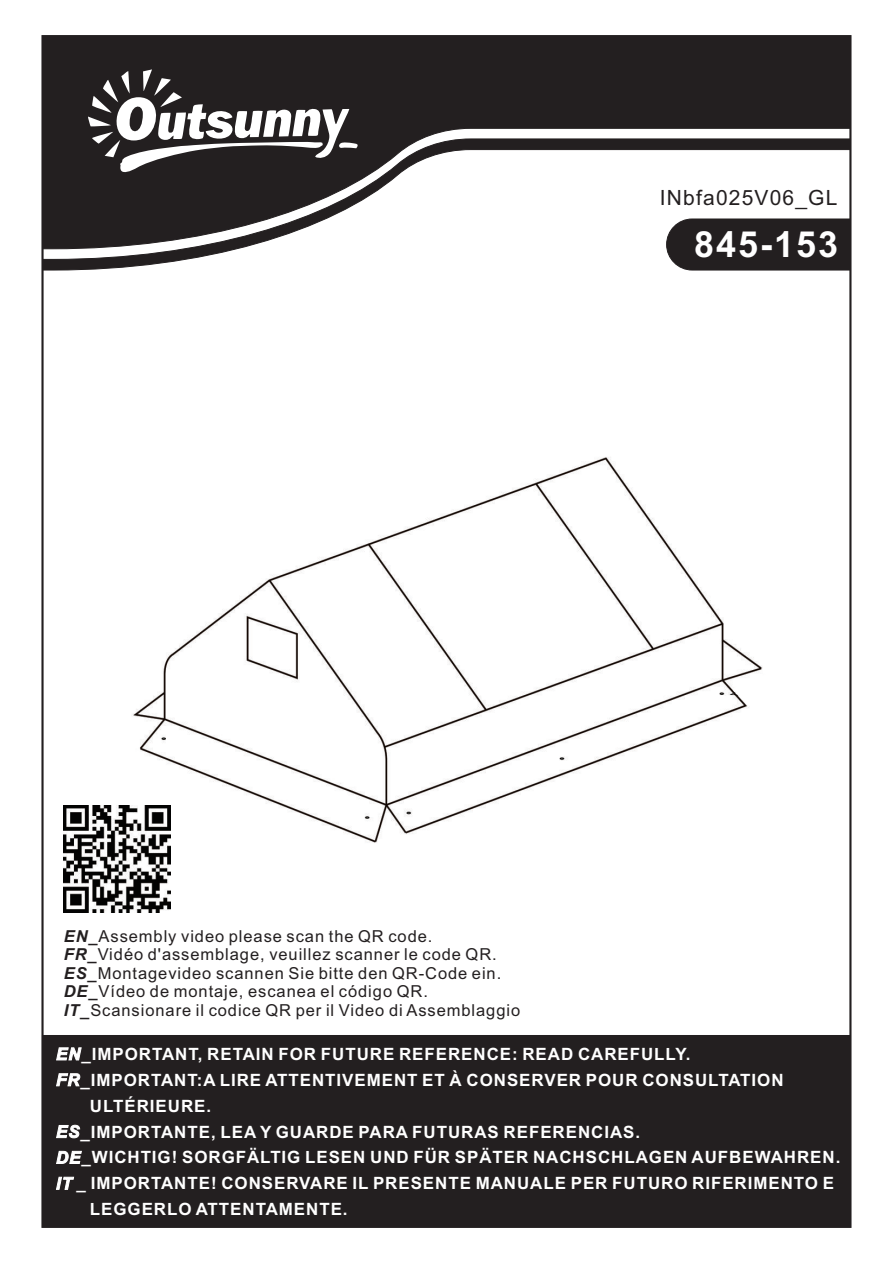
<style>
.page{position:relative;width:893px;height:1263px;background:#fff}
.page>*{position:absolute;margin:0;border:0;box-sizing:border-box;transform-origin:0 0}
.t1{font:700 36px "Arial";letter-spacing:.055em;color:#fff}
.t2{font:21px "Arial";letter-spacing:.055em;color:#231f20}
.t3{font:700 16.95px "Arial";letter-spacing:.055em;color:#fff}
.t4{font:16.5px/18.5px "Arial";letter-spacing:.055em;color:#231f20}
.s1{font-weight:700;font-style:italic}
.s2{font-style:italic}
</style>
<div class="page">
<div style="left:42px;top:1035px;width:809px;height:193px;background:#231f20"></div>
<img style="left:127px;top:457px;width:636px;height:389px">
<svg style="left:733px;top:672px;width:30px;height:35px"></svg>
<svg style="left:360px;top:622px;width:42px;height:32px"></svg>
<svg style="left:42px;top:35px;width:809px;height:103px;fill:#231f20"></svg>
<svg style="left:42px;top:138px;width:809px;height:133px"></svg>
<svg style="left:88px;top:69px;width:272px;height:108px"></svg>
<img style="left:64px;top:806px;width:106px;height:106px">
<p class="t2" style="left:660px;top:190px;width:179px">INbfa025V06_GL</p>
<h1 class="t1" style="left:694px;top:231px;width:146px">845-153</h1>
<p class="t4" style="left:64px;top:928px;width:458px"><span class="s1">EN_</span>Assembly video please scan the QR code.<br><span class="s1">FR_</span>Vidéo d'assemblage, veuillez scanner le code QR.<br><span class="s1">ES_</span>Montagevideo scannen Sie bitte den QR-Code ein.<br><span class="s1">DE_</span>Vídeo de montaje, escanea el código QR.<br><span class="s1">IT_</span>Scansionare il codice QR per il Video di Assemblaggio</p>
<p class="t3" style="left:56px;top:1047px;width:636px"><span class="s2">EN_</span>IMPORTANT, RETAIN FOR FUTURE REFERENCE: READ CAREFULLY.</p>
<p class="t3" style="left:56px;top:1073px;width:729px"><span class="s2">FR_</span>IMPORTANT:A LIRE ATTENTIVEMENT ET À CONSERVER POUR CONSULTATION</p>
<p class="t3" style="left:90px;top:1099px;width:123px">ULTÉRIEURE.</p>
<p class="t3" style="left:56px;top:1125px;width:586px"><span class="s2">ES_</span>IMPORTANTE, LEA Y GUARDE PARA FUTURAS REFERENCIAS.</p>
<p class="t3" style="left:56px;top:1151px;width:786px"><span class="s2">DE_</span>WICHTIG! SORGFÄLTIG LESEN UND FÜR SPÄTER NACHSCHLAGEN AUFBEWAHREN.</p>
<p class="t3" style="left:56px;top:1177px;width:780px"><span class="s2">IT _</span> IMPORTANTE! CONSERVARE IL PRESENTE MANUALE PER FUTURO RIFERIMENTO E</p>
<p class="t3" style="left:90px;top:1203px;width:259px">LEGGERLO ATTENTAMENTE.</p>
</div>
